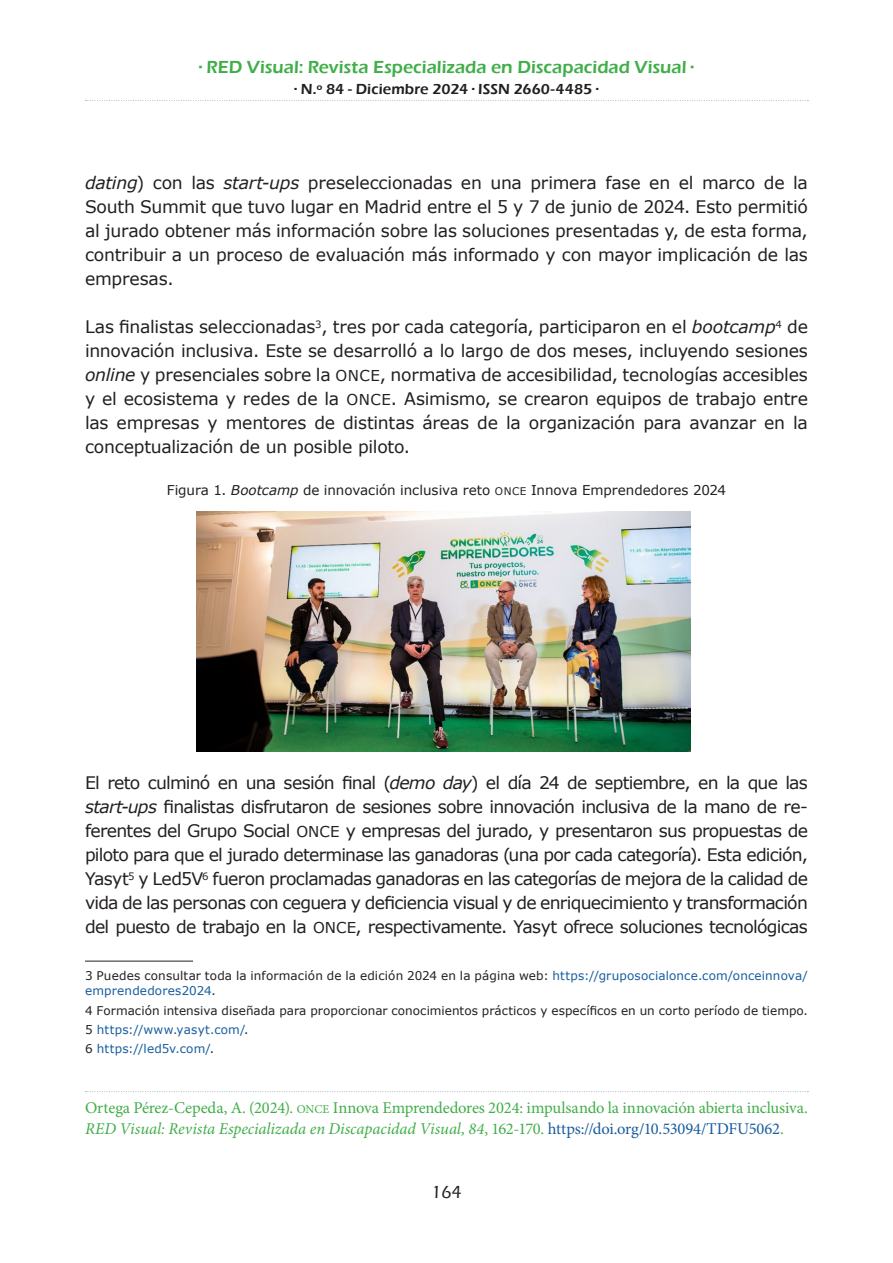
<style>
.page{position:relative;width:893px;height:1263px;background:#fff}
.page>*{position:absolute;margin:0;border:0;box-sizing:border-box;transform-origin:0 0}
.t1{font:600 18px "Eras ITC";color:#40ae49}
.t2{font:500 18px "Eras ITC";color:#231f20}
.t3{font:17.25px/24px "Verdana";letter-spacing:-.03em;color:#231f20;text-align:justify}
.t4{font:17.25px "Verdana";letter-spacing:-.01em;color:#231f20}
.t5{font:16.5px/21px "Minion Pro";letter-spacing:-.01em;color:#40ae49}
.t6{font:600 15px "Eras ITC";letter-spacing:.005em;color:#231f20}
.t7{font:13.5px "Verdana";letter-spacing:-.005em;color:#231f20}
.t8{font:12px/19.2px "Verdana";letter-spacing:.01em;color:#231f20}
.t9{font:10.05px "Verdana";color:#231f20}
.s1{font-style:italic}
.s2{font-size:15px}
.s3{font-size:10.5px}
.s4{color:#175d9e}
.s5{font-size:12px}
</style>
<div class="page">
<svg style="left:86px;top:100px;width:722px;height:1px"></svg>
<img style="left:197px;top:511px;width:494px;height:240px">
<hr style="left:85px;top:961px;width:108px;height:1px;background:#231f20">
<svg style="left:86px;top:1091px;width:722px;height:1px"></svg>
<p class="t1" style="left:199px;top:56px;width:496px">· RED Visual: Revista Especializada en Discapacidad Visual ·</p>
<p class="t6" style="left:295px;top:80px;width:305px">· N.º 84 - Diciembre 2024 · ISSN 2660-4485 ·</p>
<p class="t3" style="left:85px;top:171px;width:724px"><span class="s1">dating</span>) con las <span class="s1">start-ups</span> preseleccionadas en una primera fase en el marco de la South Summit que tuvo lugar en Madrid entre el 5 y 7 de junio de 2024. Esto permitió al jurado obtener más información sobre las soluciones presentadas y, de esta forma, contribuir a un proceso de evaluación más informado y con mayor implicación de las empresas.</p>
<p class="t4" style="left:85px;top:315px;width:724px">Las finalistas seleccionadas<sup>3</sup>, tres por cada categoría, participaron en el <span class="s1">bootcamp</span> de</p>
<p class="t9" style="left:776px;top:317px;width:8px">4</p>
<p class="t3" style="left:85px;top:339px;width:724px">innovación inclusiva. Este se desarrolló a lo largo de dos meses, incluyendo sesiones <span class="s1">online</span> y presenciales sobre la <span class="s2">ONCE</span>, normativa de accesibilidad, tecnologías accesibles y el ecosistema y redes de la <span class="s2">ONCE</span>. Asimismo, se crearon equipos de trabajo entre las empresas y mentores de distintas áreas de la organización para avanzar en la conceptualización de un posible piloto.</p>
<p class="t7" style="left:167px;top:481px;width:561px">Figura 1. <span class="s1">Bootcamp</span> de innovación inclusiva reto <span class="s3">ONCE</span> Innova Emprendedores 2024</p>
<p class="t3" style="left:85px;top:771px;width:724px">El reto culminó en una sesión final (<span class="s1">demo day</span>) el día 24 de septiembre, en la que las <span class="s1">start-ups</span> finalistas disfrutaron de sesiones sobre innovación inclusiva de la mano de re&shy;ferentes del Grupo Social <span class="s2">ONCE</span> y empresas del jurado, y presentaron sus propuestas de piloto para que el jurado determinase las ganadoras (una por cada categoría). Esta edición, Yasyt<sup>5</sup> y Led5V fueron proclamadas ganadoras en las categorías de mejora de la calidad de</p>
<p class="t9" style="left:202px;top:869px;width:8px">6</p>
<p class="t3" style="left:85px;top:891px;width:724px">vida de las personas con ceguera y deficiencia visual y de enriquecimiento y transformación del puesto de trabajo en la <span class="s2">ONCE</span>, respectivamente. Yasyt ofrece soluciones tecnológicas</p>
<p class="t8" style="left:85px;top:968px;width:724px;line-height:15px">3 Puedes consultar toda la información de la edición 2024 en la página web: <span class="s4">https://gruposocialonce.com/onceinnova/ emprendedores2024</span>.</p>
<p class="t8" style="left:85px;top:1000px;width:724px">4 Formación intensiva diseñada para proporcionar conocimientos prácticos y específicos en un corto período de tiempo.<br>5 <span class="s4">https://www.yasyt.com/</span>.<br>6 <span class="s4">https://led5v.com/</span>.</p>
<p class="t5" style="left:85px;top:1098px;width:724px">Ortega Pérez-Cepeda, A. (2024). <span class="s5">ONCE</span> Innova Emprendedores 2024: impulsando la innovación abierta inclusiva.<br><span class="s1">RED Visual: Revista Especializada en Discapacidad Visual, 84</span>, 162-170. <span class="s4">https://doi.org/10.53094/TDFU5062</span>.</p>
<p class="t2" style="left:431px;top:1181px;width:32px">164</p>
</div>
